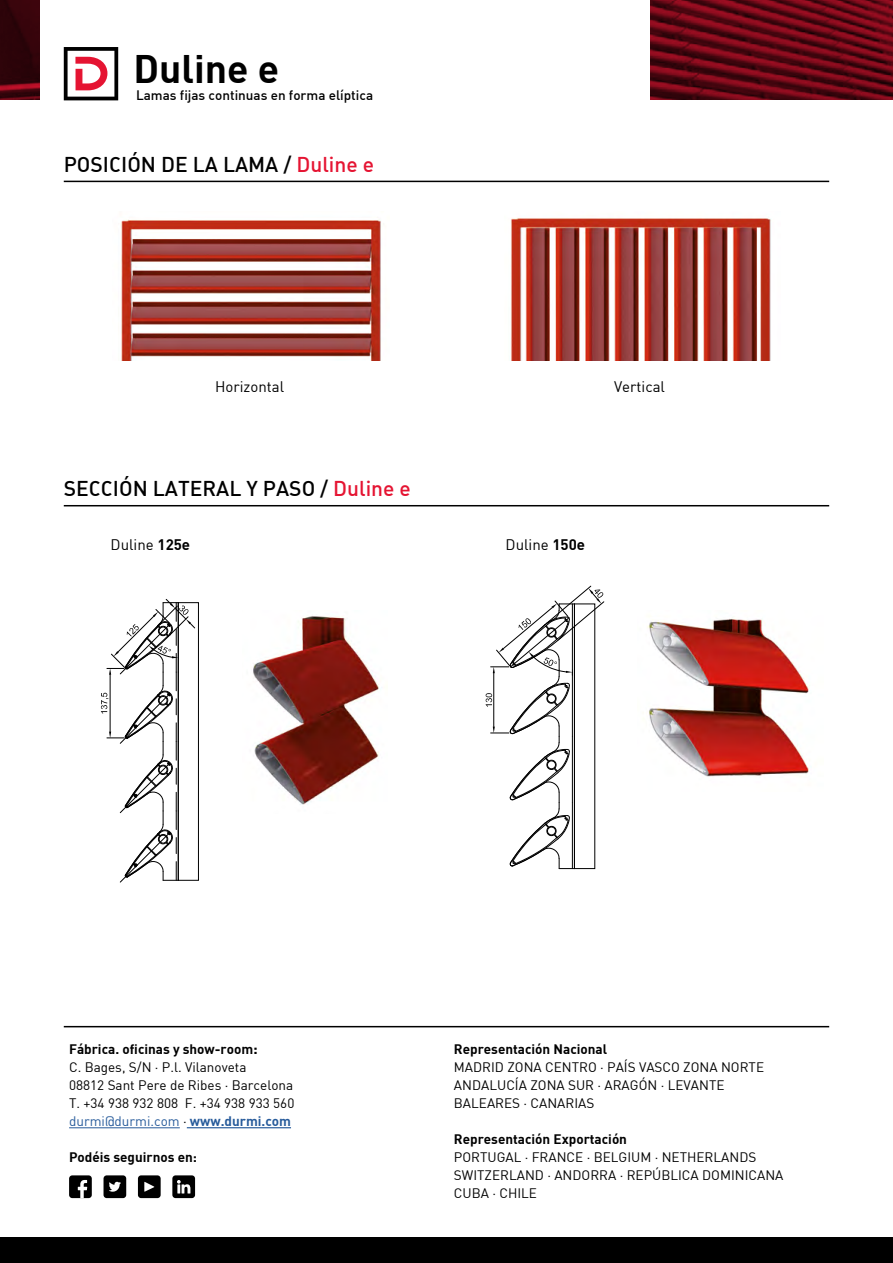
<style>
.page{position:relative;width:893px;height:1263px;background:#fff}
.page>*{position:absolute;margin:0;border:0;box-sizing:border-box;transform-origin:0 0}
.t1{font:39px "DIN Bold";color:#000}
.t2{font:21px "DIN Medium Alternate";color:#000}
.t3{font:15px "DIN";color:#000}
.t4{font:13.5px/18px "DIN";color:#000}
.t5{font:13.5px "DIN Bold";color:#000}
.t6{font:500 13.5px "DIN";color:#000}
.s1{color:#e51432}
.s2{font-family:"DIN Bold"}
.s3{font-size:15px}
.s4{color:#275b9b}
.s5{font-family:"DIN Bold";color:#275b9b}
</style>
<div class="page">
<svg style="left:64px;top:47px;width:54px;height:53px"></svg>
<div style="left:68px;top:51px;width:46px;height:46px;background:#fff"></div>
<svg style="left:75px;top:57px;width:32px;height:33px"></svg>
<hr style="left:64px;top:1026px;width:765px;height:1px;background:#000">
<hr style="left:69px;top:1127px;width:111px;height:1px;background:#275b9b">
<hr style="left:187px;top:1127px;width:104px;height:1px;background:#275b9b">
<div style="left:69px;top:1175px;width:23px;height:23px;background:#000;border-radius:3px"></div>
<svg style="left:78px;top:1180px;width:9px;height:18px"></svg>
<div style="left:138px;top:1175px;width:23px;height:23px;background:#000;border-radius:3px"></div>
<svg style="left:144px;top:1182px;width:10px;height:10px"></svg>
<div style="left:104px;top:1175px;width:22px;height:23px;background:#000;border-radius:3px"></div>
<svg style="left:109px;top:1182px;width:12px;height:10px"></svg>
<div style="left:172px;top:1175px;width:23px;height:23px;background:#000;border-radius:3px"></div>
<svg style="left:177px;top:1180px;width:13px;height:13px"></svg>
<svg style="left:651px;top:0;width:242px;height:100px;background:#630815"></svg>
<svg style="left:0;top:0;width:39px;height:100px;background:#38040b"></svg>
<div style="left:0;top:1237px;width:893px;height:26px;background:#000"></div>
<hr style="left:64px;top:181px;width:765px;height:1px;background:#000">
<img style="left:120px;top:219px;width:261px;height:142px">
<img style="left:510px;top:218px;width:261px;height:143px">
<hr style="left:64px;top:505px;width:765px;height:1px;background:#000">
<div style="left:178px;top:602px;width:21px;height:279px;border:1px solid #000"></div>
<svg style="left:101px;top:599px;width:95px;height:284px"></svg>
<svg style="left:486px;top:585px;width:119px;height:284px"></svg>
<img style="left:253px;top:616px;width:126px;height:189px">
<img style="left:647px;top:618px;width:163px;height:159px">
<h1 class="t1" style="left:134px;top:43px;width:147px">Duline e</h1>
<p class="t6" style="left:136px;top:86px;width:239px">Lamas fijas continuas en forma elíptica</p>
<h2 class="t2" style="left:64px;top:151px;width:312px">POSICIÓN DE LA LAMA / <span class="s1">Duline e</span></h2>
<p class="t3" style="left:215px;top:377px;width:71px">Horizontal</p>
<p class="t3" style="left:614px;top:377px;width:52px">Vertical</p>
<h2 class="t2" style="left:64px;top:475px;width:349px">SECCIÓN LATERAL Y PASO / <span class="s1">Duline e</span></h2>
<p class="t3" style="left:111px;top:535px;width:81px">Duline <span class="s2">125e</span></p>
<p class="t3" style="left:506px;top:535px;width:81px">Duline <span class="s2">150e</span></p>
<p class="t5" style="left:69px;top:1040px;width:190px">Fábrica. oficinas y show-room<span class="s3">:</span></p>
<p class="t4" style="left:69px;top:1058px;width:227px">C. Bages, S/N · P.l. Vilanoveta<br>08812 Sant Pere de Ribes · Barcelona T. +34 938 932 808 F. +34 938 933 560 <span class="s4">durmi@durmi.com</span> · <span class="s5">www.durmi.com</span></p>
<p class="t5" style="left:69px;top:1148px;width:129px">Podéis seguirnos en:</p>
<p class="t5" style="left:454px;top:1040px;width:155px">Representación Nacional</p>
<p class="t4" style="left:454px;top:1058px;width:312px">MADRID ZONA CENTRO · PAÍS VASCO ZONA NORTE<br>ANDALUCÍA ZONA SUR · ARAGÓN · LEVANTE<br>BALEARES · CANARIAS</p>
<p class="t5" style="left:454px;top:1130px;width:175px">Representación Exportación</p>
<p class="t4" style="left:454px;top:1148px;width:331px">PORTUGAL · FRANCE · BELGIUM · NETHERLANDS<br>SWITZERLAND · ANDORRA · REPÚBLICA DOMINICANA<br>CUBA · CHILE</p>
</div>
